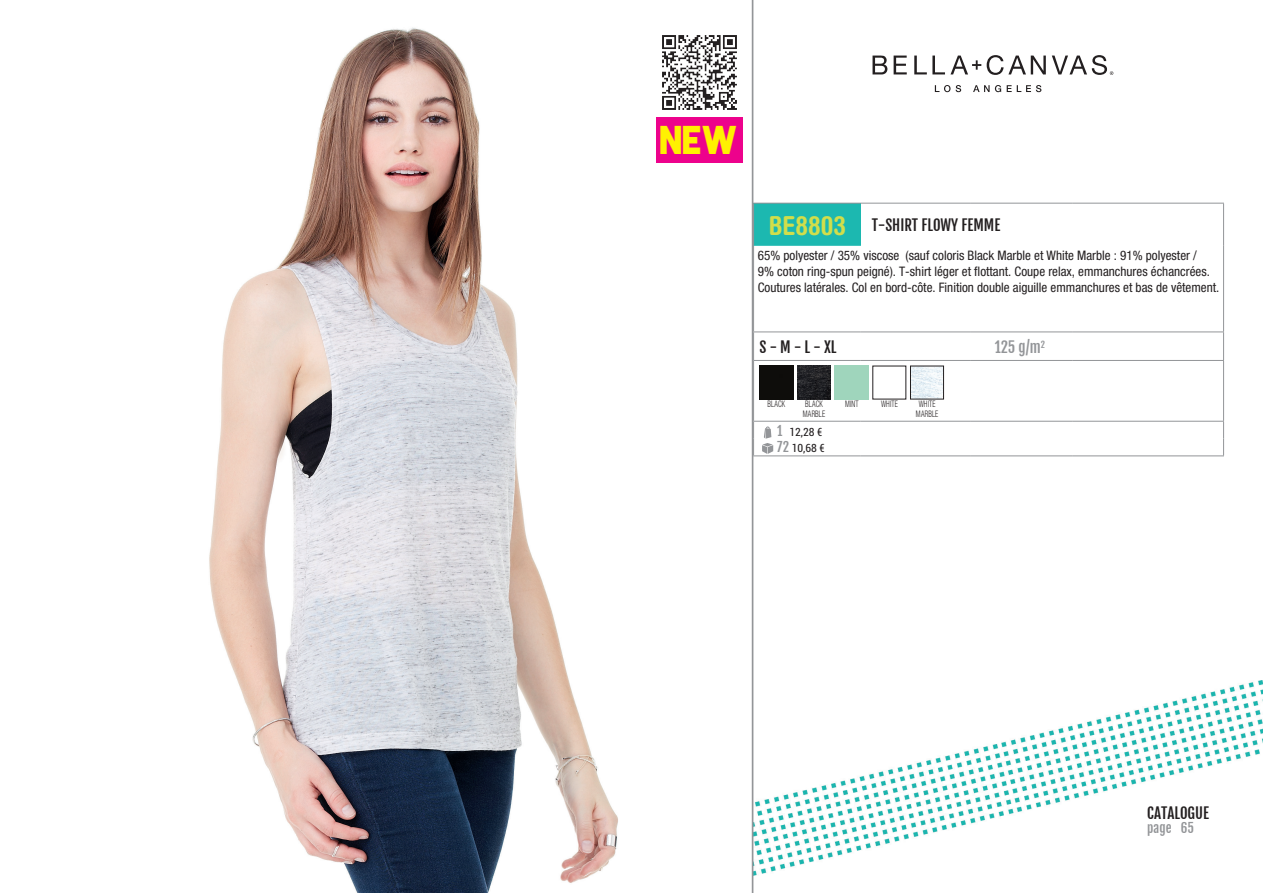
<style>
.page{position:relative;width:1263px;height:893px;background:#fff}
.page>*{position:absolute;margin:0;border:0;box-sizing:border-box;transform-origin:0 0}
.t1{font:37.5px "Blackout Midnight";color:#fff101}
.t2{font:15px "Fjalla One";color:#231f20}
.t3{font:15px "Fjalla One";color:#939598}
.t4{font:condensed 13.2px/15.8px "Helvetica Neue";color:#231f20}
.t5{font:13.2px "Fjalla One";color:#939598}
.t6{font:condensed 11.25px/15.9px "Roboto";color:#231f20}
.t7{font:300 condensed 9px/9.4px "Helvetica Neue";letter-spacing:.02em;color:#231f20;scale:.78 1}
.s1{font-family:"Helvetica Rounded";font-weight:700;font-stretch:condensed;font-size:26.25px;color:#d1de4b}
.s2{font-family:"Fjalla One";font-stretch:normal;font-size:13.2px;color:#939598}
</style>
<div class="page">
<img style="left:753px;top:680px;width:510px;height:195px">
<svg style="left:872px;top:56px;width:15px;height:18px"></svg>
<svg style="left:894px;top:56px;width:13px;height:18px"></svg>
<svg style="left:987px;top:55px;width:59px;height:20px"></svg>
<svg style="left:935px;top:85px;width:15px;height:7px"></svg>
<svg style="left:956px;top:85px;width:5px;height:7px"></svg>
<svg style="left:973px;top:85px;width:16px;height:7px"></svg>
<svg style="left:995px;top:85px;width:6px;height:7px"></svg>
<svg style="left:1007px;top:85px;width:34px;height:7px"></svg>
<svg style="left:1052px;top:55px;width:61px;height:20px"></svg>
<svg style="left:914px;top:56px;width:67px;height:18px"></svg>
<svg style="left:209px;top:0;width:543px;height:893px"></svg>
<div style="left:656px;top:29px;width:87px;height:87px;background:#fff"></div>
<img style="left:662px;top:35px;width:75px;height:75px">
<hr style="left:752px;top:0;width:1px;height:893px;background:#939598">
<div style="left:753px;top:203px;width:108px;height:43px;background:#1cb8b0"></div>
<svg style="left:754px;top:331px;width:469px;height:120px"></svg>
<hr style="left:1223px;top:204px;width:1px;height:42px;background:#939598">
<hr style="left:1223px;top:246px;width:1px;height:86px;background:#939598">
<hr style="left:1223px;top:361px;width:1px;height:60px;background:#939598">
<svg style="left:1223px;top:422px;width:1px;height:33px"></svg>
<svg style="left:1223px;top:333px;width:1px;height:27px"></svg>
<hr style="left:753px;top:361px;width:1px;height:60px;background:#939598">
<svg style="left:753px;top:422px;width:1px;height:33px"></svg>
<hr style="left:753px;top:455px;width:108px;height:1px;background:#939598">
<hr style="left:861px;top:455px;width:109px;height:1px;background:#939598">
<hr style="left:970px;top:455px;width:102px;height:1px;background:#939598">
<hr style="left:1072px;top:455px;width:152px;height:1px;background:#939598">
<hr style="left:753px;top:360px;width:108px;height:1px;background:#939598">
<hr style="left:861px;top:360px;width:109px;height:1px;background:#939598">
<hr style="left:970px;top:360px;width:102px;height:1px;background:#939598">
<hr style="left:1072px;top:360px;width:152px;height:1px;background:#939598">
<hr style="left:753px;top:421px;width:108px;height:1px;background:#939598">
<hr style="left:861px;top:421px;width:109px;height:1px;background:#939598">
<hr style="left:970px;top:421px;width:102px;height:1px;background:#939598">
<hr style="left:1072px;top:421px;width:152px;height:1px;background:#939598">
<hr style="left:753px;top:246px;width:1px;height:86px;background:#939598">
<hr style="left:753px;top:332px;width:108px;height:1px;background:#939598">
<hr style="left:861px;top:332px;width:109px;height:1px;background:#939598">
<hr style="left:970px;top:332px;width:102px;height:1px;background:#939598">
<hr style="left:1072px;top:332px;width:152px;height:1px;background:#939598">
<svg style="left:753px;top:332px;width:1px;height:28px"></svg>
<hr style="left:753px;top:203px;width:108px;height:1px;background:#939598">
<hr style="left:753px;top:204px;width:1px;height:42px;background:#939598">
<hr style="left:861px;top:203px;width:109px;height:1px;background:#939598">
<hr style="left:970px;top:203px;width:102px;height:1px;background:#939598">
<hr style="left:1072px;top:203px;width:152px;height:1px;background:#939598">
<img style="left:759px;top:366px;width:34px;height:33px">
<img style="left:797px;top:366px;width:34px;height:33px">
<img style="left:835px;top:366px;width:33px;height:33px">
<img style="left:875px;top:368px;width:29px;height:29px">
<img style="left:912px;top:368px;width:30px;height:29px">
<div style="left:910px;top:366px;width:34px;height:33px;border:1px solid #231f20"></div>
<svg style="left:762px;top:426px;width:11px;height:28px"></svg>
<div style="left:656px;top:117px;width:87px;height:46px;background:#ed028c"></div>
<h1 class="t1" style="left:660px;top:124px;width:80px">NEW</h1>
<p class="t2" style="left:769px;top:216px;width:233px"><span class="s1">BE8803</span> T-SHIRT FLOWY FEMME</p>
<p class="t4" style="left:758px;top:248px;width:463px">65% polyester / 35% viscose (sauf coloris Black Marble et White Marble : 91% polyester /<br>9% coton ring-spun peigné). T-shirt léger et flottant. Coupe relax, emmanchures échancrées.<br>Coutures latérales. Col en bord-côte. Finition double aiguille emmanchures et bas de vêtement.</p>
<p class="t2" style="left:759px;top:338px;width:78px">S - M - L - XL</p>
<p class="t3" style="left:995px;top:338px;width:52px">125 g/m<sup>2</sup></p>
<p class="t7" style="left:767px;top:399px;width:24px">BLACK</p>
<p class="t7" style="left:803px;top:399px;width:30px">BLACK<br>MARBLE</p>
<p class="t7" style="left:845px;top:399px;width:19px">MINT</p>
<p class="t7" style="left:881px;top:399px;width:23px">WHITE</p>
<p class="t7" style="left:916px;top:399px;width:30px;text-align:center">WHITE<br>MARBLE</p>
<p class="t6" style="left:777px;top:424px;width:49px"><span class="s2">1</span> 12,28 €<br><span class="s2">72</span> 10,68 €</p>
<p class="t2" style="left:1147px;top:804px;width:63px">CATALOGUE</p>
<p class="t5" style="left:1147px;top:820px;width:48px">page 65</p>
</div>
